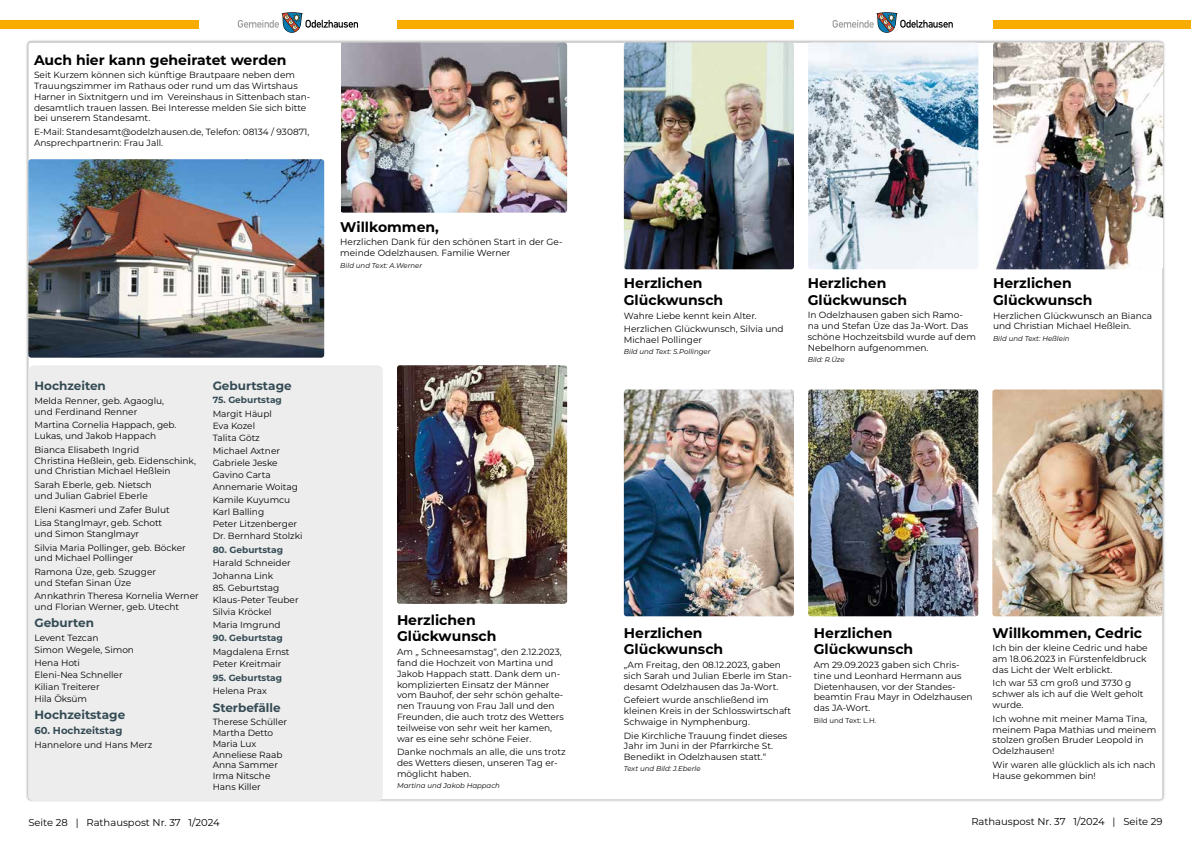
<style>
.page{position:relative;width:1191px;height:842px;background:#fff}
.page>*{position:absolute;margin:0;border:0;box-sizing:border-box;transform-origin:0 0}
.t1{font:700 14px/16.8px "Montserrat";color:#000}
.t2{font:700 12px "Montserrat";color:#354b54}
.t3{font:10px "Montserrat";color:#000}
.t4{font:700 10px "Montserrat";color:#354b54}
.t5{font:9px/10.8px "Montserrat";color:#000}
.t6{font:700 9px "Montserrat";color:#354b54}
.t7{font:italic 7px "Montserrat";color:#000}
.t8{font:7px "Montserrat";color:#000}
</style>
<div class="page">
<svg style="left:832px;top:12px;width:120px;height:21px"></svg>
<svg style="left:238px;top:12px;width:120px;height:21px"></svg>
<div style="left:993px;top:20px;width:198px;height:9px;background:#f8ac00"></div>
<div style="left:0;top:20px;width:198px;height:9px;background:#f8ac00"></div>
<div style="left:397px;top:20px;width:397px;height:9px;background:#f8ac00"></div>
<div style="left:28px;top:365px;width:355px;height:436px;background:#ededed;border-radius:6px"></div>
<img style="left:28px;top:159px;width:296px;height:199px">
<img style="left:808px;top:42px;width:170px;height:227px">
<img style="left:397px;top:365px;width:170px;height:239px">
<img style="left:624px;top:43px;width:170px;height:226px">
<img style="left:993px;top:43px;width:170px;height:226px">
<img style="left:624px;top:389px;width:170px;height:227px">
<img style="left:992px;top:389px;width:170px;height:227px">
<img style="left:808px;top:389px;width:170px;height:227px">
<img style="left:341px;top:43px;width:226px;height:170px">
<h1 class="t1" style="left:34px;top:51px;width:254px">Auch hier kann geheiratet werden</h1>
<p class="t5" style="left:34px;top:69px;width:278px">Seit Kurzem können sich künftige Brautpaare neben dem Trauungszimmer im Rathaus oder rund um das Wirtshaus Harner in Sixtnitgern und im Vereinshaus in Sittenbach stan&shy;desamtlich trauen lassen. Bei Interesse melden Sie sich bitte bei unserem Standesamt.</p>
<p class="t5" style="left:34px;top:126px;width:277px">E-Mail: Standesamt@odelzhausen.de, Telefon: 08134 / 930871,<br>Ansprechpartnerin: Frau Jall.</p>
<h1 class="t1" style="left:340px;top:218px;width:100px">Willkommen,</h1>
<p class="t5" style="left:340px;top:237px;width:224px">Herzlichen Dank für den schönen Start in der Ge&shy;meinde Odelzhausen. Familie Werner</p>
<p class="t7" style="left:340px;top:260px;width:83px">Bild und Text: A.Werner</p>
<h2 class="t2" style="left:34px;top:377px;width:73px">Hochzeiten</h2>
<p class="t5" style="left:34px;top:395px;width:131px">Melda Renner, geb. Agaoglu, und Ferdinand Renner</p>
<p class="t5" style="left:34px;top:419px;width:143px">Martina Cornelia Happach, geb.<br>Lukas, und Jakob Happach</p>
<p class="t5" style="left:34px;top:444px;width:163px">Bianca Elisabeth Ingrid<br>Christina Heßlein, geb. Eidenschink, und Christian Michael Heßlein</p>
<p class="t5" style="left:34px;top:479px;width:119px">Sarah Eberle, geb. Nietsch und Julian Gabriel Eberle</p>
<p class="t5" style="left:34px;top:502px;width:137px;line-height:13.6px">Eleni Kasmeri und Zafer Bulut<br>Lisa Stanglmayr, geb. Schott</p>
<p class="t5" style="left:34px;top:527px;width:153px;line-height:13.6px">und Simon Stanglmayr<br>Silvia Maria Pollinger, geb. Böcker</p>
<p class="t5" style="left:34px;top:551px;width:123px;line-height:13.6px">und Michael Pollinger<br>Ramona Üze, geb. Szugger</p>
<p class="t5" style="left:34px;top:575px;width:166px;line-height:13.6px">und Stefan Sinan Üze<br>Annkathrin Theresa Kornelia Werner</p>
<p class="t5" style="left:34px;top:601px;width:146px">und Florian Werner, geb. Utecht</p>
<h2 class="t2" style="left:34px;top:614px;width:61px">Geburten</h2>
<p class="t5" style="left:34px;top:631px;width:101px;line-height:12.2px">Levent Tezcan<br>Simon Wegele, Simon<br>Hena Hoti<br>Eleni-Nea Schneller<br>Kilian Treiterer<br>Hila Öksüm</p>
<h2 class="t2" style="left:34px;top:706px;width:92px">Hochzeitstage</h2>
<p class="t4" style="left:34px;top:723px;width:89px">60. Hochzeitstag</p>
<p class="t5" style="left:34px;top:739px;width:119px">Hannelore und Hans Merz</p>
<h2 class="t2" style="left:213px;top:377px;width:80px">Geburtstage</h2>
<p class="t6" style="left:213px;top:394px;width:71px">75. Geburtstag</p>
<p class="t5" style="left:213px;top:407px;width:91px;line-height:12.2px">Margit Häupl<br>Eva Kozel<br>Talita Götz<br>Michael Axtner<br>Gabriele Jeske<br>Gavino Carta<br>Annemarie Woitag<br>Kamile Kuyumcu<br>Karl Balling<br>Peter Litzenberger<br>Dr. Bernhard Stolzki</p>
<p class="t6" style="left:213px;top:543px;width:72px">80. Geburtstag</p>
<p class="t5" style="left:213px;top:557px;width:80px;line-height:12.2px">Harald Schneider<br>Johanna Link</p>
<p class="t5" style="left:213px;top:581px;width:88px;line-height:12.2px">85. Geburtstag<br>Klaus-Peter Teuber<br>Silvia Kröckel<br>Maria Imgrund</p>
<p class="t6" style="left:213px;top:631px;width:72px">90. Geburtstag</p>
<p class="t5" style="left:213px;top:645px;width:78px;line-height:12.2px">Magdalena Ernst<br>Peter Kreitmair</p>
<p class="t6" style="left:213px;top:671px;width:71px">95. Geburtstag</p>
<p class="t5" style="left:213px;top:685px;width:56px">Helena Prax</p>
<h2 class="t2" style="left:213px;top:699px;width:69px">Sterbefälle</h2>
<p class="t5" style="left:213px;top:716px;width:76px">Therese Schüller<br>Martha Detto<br>Maria Lux<br>Anneliese Raab<br>Anna Sammer<br>Irma Nitsche<br>Hans Killer</p>
<h1 class="t1" style="left:397px;top:611px;width:101px">Herzlichen<br>Glückwunsch</h1>
<p class="t5" style="left:397px;top:646px;width:168px">Am „ Schneesamstag“, den 2.12.2023, fand die Hochzeit von Martina und Jakob Happach statt. Dank dem un&shy;komplizierten Einsatz der Männer vom Bauhof, der sehr schön gehalte&shy;nen Trauung von Frau Jall und den Freunden, die auch trotz des Wetters teilweise von sehr weit her kamen, war es eine sehr schöne Feier.</p>
<p class="t5" style="left:397px;top:746px;width:170px">Danke nochmals an alle, die uns trotz des Wetters diesen, unseren Tag er&shy;möglicht haben.</p>
<p class="t7" style="left:397px;top:781px;width:104px">Martina und Jakob Happach</p>
<h1 class="t1" style="left:624px;top:274px;width:101px">Herzlichen<br>Glückwunsch</h1>
<p class="t5" style="left:624px;top:308px;width:161px;line-height:13.6px">Wahre Liebe kennt kein Alter.<br>Herzlichen Glückwunsch, Silvia und</p>
<p class="t5" style="left:624px;top:334px;width:80px">Michael Pollinger</p>
<p class="t7" style="left:624px;top:347px;width:88px">Bild und Text: S.Pollinger</p>
<h1 class="t1" style="left:807px;top:274px;width:101px">Herzlichen<br>Glückwunsch</h1>
<p class="t5" style="left:807px;top:309px;width:170px">In Odelzhausen gaben sich Ramo&shy;na und Stefan Üze das Ja-Wort. Das schöne Hochzeitsbild wurde auf dem<br>Nebelhorn aufgenommen.</p>
<p class="t7" style="left:807px;top:355px;width:38px">Bild: R.Üze</p>
<h1 class="t1" style="left:993px;top:274px;width:101px">Herzlichen<br>Glückwunsch</h1>
<p class="t5" style="left:993px;top:310px;width:161px">Herzlichen Glückwunsch an Bianca und Christian Michael Heßlein.</p>
<p class="t7" style="left:993px;top:333px;width:78px">Bild und Text: Heßlein</p>
<h1 class="t1" style="left:624px;top:623px;width:101px">Herzlichen<br>Glückwunsch</h1>
<p class="t5" style="left:624px;top:659px;width:169px">„Am Freitag, den 08.12.2023, gaben sich Sarah und Julian Eberle im Stan&shy;desamt Odelzhausen das Ja-Wort.</p>
<p class="t5" style="left:624px;top:694px;width:169px">Gefeiert wurde anschließend im kleinen Kreis in der Schlosswirtschaft<br>Schwaige in Nymphenburg.</p>
<p class="t5" style="left:624px;top:730px;width:165px">Die Kirchliche Trauung findet dieses<br>Jahr im Juni in der Pfarrkirche St.<br>Benedikt in Odelzhausen statt.“</p>
<p class="t7" style="left:624px;top:764px;width:78px">Text und Bild: J.Eberle</p>
<h1 class="t1" style="left:814px;top:623px;width:101px">Herzlichen<br>Glückwunsch</h1>
<p class="t5" style="left:814px;top:659px;width:160px">Am 29.09.2023 gaben sich Chris&shy;tine und Leonhard Hermann aus<br>Dietenhausen, vor der Standes&shy;beamtin Frau Mayr in Odelzhausen das JA-Wort.</p>
<p class="t8" style="left:814px;top:715px;width:64px">Bild und Text: L.H.</p>
<h1 class="t1" style="left:992px;top:623px;width:151px">Willkommen, Cedric</h1>
<p class="t5" style="left:992px;top:642px;width:156px">Ich bin der kleine Cedric und habe am 18.06.2023 in Fürstenfeldbruck das Licht der Welt erblickt.</p>
<p class="t5" style="left:992px;top:677px;width:152px">Ich war 53 cm groß und 3730 g schwer als ich auf die Welt geholt wurde.</p>
<p class="t5" style="left:992px;top:713px;width:165px">Ich wohne mit meiner Mama Tina, meinem Papa Mathias und meinem stolzen großen Bruder Leopold in<br>Odelzhausen!</p>
<p class="t5" style="left:992px;top:759px;width:164px">Wir waren alle glücklich als ich nach<br>Hause gekommen bin!</p>
<p class="t3" style="left:28px;top:816px;width:193px">Seite 28 | Rathauspost Nr. 37 1/2024</p>
<p class="t3" style="left:971px;top:814px;width:193px">Rathauspost Nr. 37 1/2024 | Seite 29</p>
</div>
